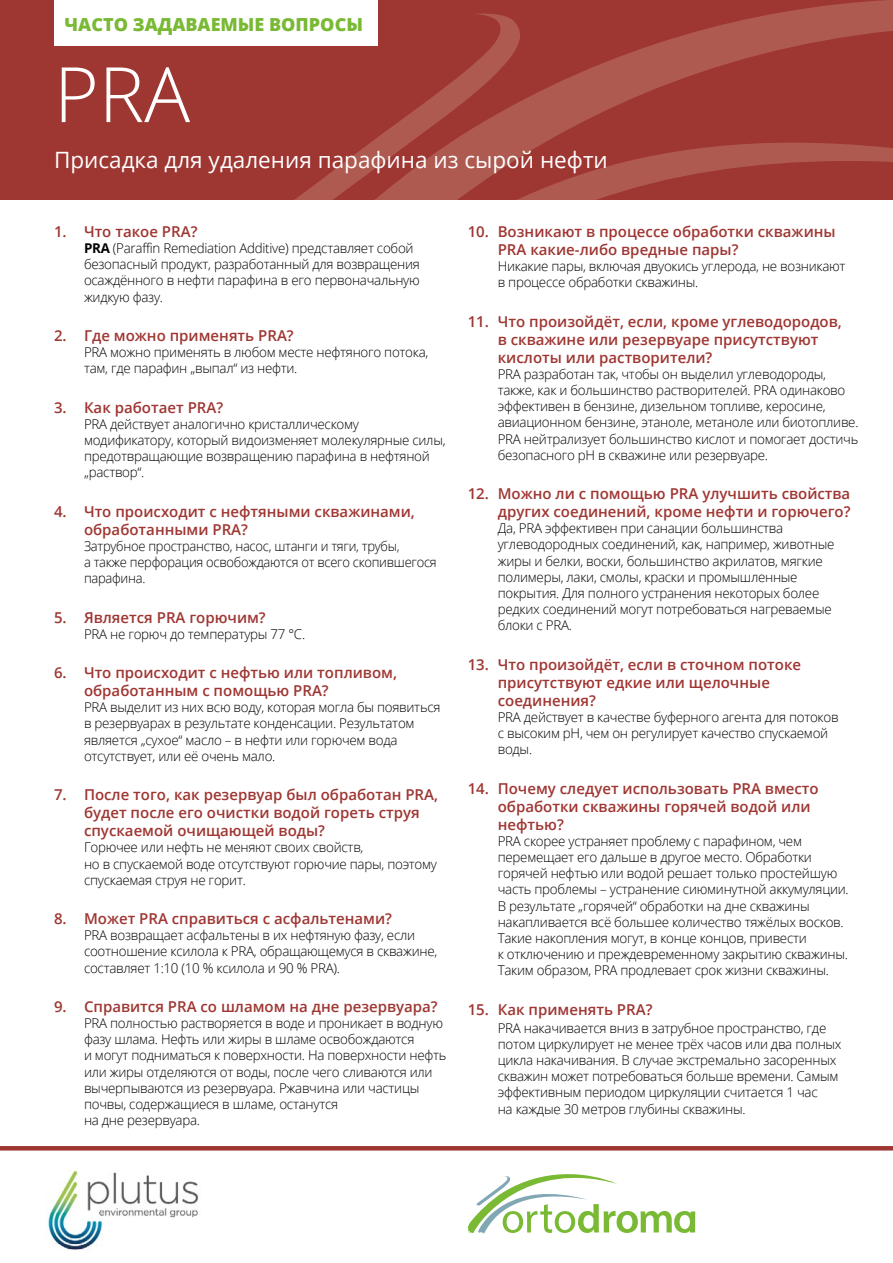
<style>
.page{position:relative;width:893px;height:1263px;background:#fff}
.page>*{position:absolute;margin:0;border:0;box-sizing:border-box;transform-origin:0 0}
.t1{font:300 76.5px "Open Sans";color:#fff}
.t2{font:22.5px "Open Sans";color:#fff}
.t3{font:800 18px "Open Sans";color:#79b934}
.t4{font:600 15px/18px "Open Sans";color:#9e3632}
.t5{font:300 13.5px/16.2px "Open Sans";letter-spacing:-.02em;color:#000}
.t6{font:300 13.5px/16.2px "Open Sans";letter-spacing:-.02em;color:#000;scale:.96 1}
.s1{font-weight:700}
</style>
<div class="page">
<div style="left:0;top:0;width:893px;height:200px;background:#9e3632"></div>
<svg style="left:377px;top:0;width:516px;height:14px"></svg>
<svg style="left:272px;top:14px;width:621px;height:186px"></svg>
<hr style="left:0;top:1146px;width:893px;height:4px;background:#9e3632">
<svg style="left:468px;top:1174px;width:227px;height:59px"></svg>
<div style="left:54px;top:0;width:323px;height:45px;background:#fff"></div>
<img style="left:48px;top:1170px;width:151px;height:80px">
<h3 class="t3" style="left:65px;top:11px;width:300px">ЧАСТО ЗАДАВАЕМЫЕ ВОПРОСЫ</h3>
<h1 class="t1" style="left:54px;top:42px;width:138px">PRA</h1>
<h2 class="t2" style="left:54px;top:145px;width:555px">Присадка для удаления парафина из сырой нефти</h2>
<p class="t4" style="left:54px;top:222px;width:145px">1. Что такое PRA?</p>
<p class="t5" style="left:84px;top:240px;width:337px"><span class="s1">PRA</span> (Paraffin Remediation Additive) представляет собой безопасный продукт, разработанный для возвращения осаждённого в нефти парафина в его первоначальную жидкую фазу.</p>
<p class="t4" style="left:54px;top:326px;width:241px">2. Где можно применять PRA?</p>
<p class="t5" style="left:84px;top:344px;width:346px">PRA можно применять в любом месте нефтяного потока, там, где парафин „выпал“ из нефти.</p>
<p class="t4" style="left:54px;top:398px;width:171px">3. Как работает PRA?</p>
<p class="t5" style="left:84px;top:415px;width:363px">PRA действует аналогично кристаллическому модификатору, который видоизменяет молекулярные силы, предотвращающие возвращению парафина в нефтяной „раствор“.</p>
<p class="t4" style="left:84px;top:502px;width:332px;text-indent:-30px">4. Что происходит с нефтяными скважинами, обработанными PRA?</p>
<p class="t6" style="left:84px;top:537px;width:369px">Затрубное пространство, насос, штанги и тяги, трубы,<br>а также перфорация освобождаются от всего скопившегося парафина.</p>
<p class="t4" style="left:54px;top:608px;width:213px">5. Является PRA горючим?</p>
<p class="t5" style="left:84px;top:625px;width:223px">PRA не горюч до температуры 77 °C.</p>
<p class="t4" style="left:84px;top:663px;width:314px;text-indent:-30px">6. Что происходит с нефтью или топливом, обработанным с помощью PRA?</p>
<p class="t5" style="left:84px;top:699px;width:358px">PRA выделит из них всю воду, которая могла бы появиться в резервуарах в результате конденсации. Результатом является „сухое“ масло – в нефти или горючем вода отсутствует, или её очень мало.</p>
<p class="t4" style="left:84px;top:785px;width:356px;text-indent:-30px">7. После того, как резервуар был обработан PRA, будет после его очистки водой гореть струя спускаемой очищающей воды?</p>
<p class="t5" style="left:84px;top:839px;width:355px">Горючее или нефть не меняют своих свойств,<br>но в спускаемой воде отсутствуют горючие пары, поэтому спускаемая струя не горит.</p>
<p class="t4" style="left:54px;top:909px;width:340px">8. Может PRA справиться с асфальтенами?</p>
<p class="t5" style="left:84px;top:927px;width:355px">PRA возвращает асфальтены в их нефтяную фазу, если соотношение ксилола к PRA, обращающемуся в скважине, составляет 1:10 (10 % ксилола и 90 % PRA).</p>
<p class="t4" style="left:54px;top:997px;width:385px">9. Справится PRA со шламом на дне резервуара?</p>
<p class="t5" style="left:84px;top:1015px;width:364px">PRA полностью растворяется в воде и проникает в водную фазу шлама. Нефть или жиры в шламе освобождаются<br>и могут подниматься к поверхности. На поверхности нефть или жиры отделяются от воды, после чего сливаются или вычерпываются из резервуара. Ржавчина или частицы почвы, содержащиеся в шламе, останутся<br>на дне резервуара.</p>
<p class="t4" style="left:498px;top:222px;width:339px;text-indent:-30px">10. Возникают в процессе обработки скважины<br>PRA какие-либо вредные пары?</p>
<p class="t5" style="left:498px;top:258px;width:349px">Никакие пары, включая двуокись углерода, не возникают в процессе обработки скважины.</p>
<p class="t4" style="left:498px;top:312px;width:346px;text-indent:-30px">11. Что произойдёт, если, кроме углеводородов, в скважине или резервуаре присутствуют кислоты или растворители?</p>
<p class="t5" style="left:498px;top:365px;width:362px">PRA разработан так, чтобы он выделил углеводороды, также, как и большинство растворителей. PRA одинаково эффективен в бензине, дизельном топливе, керосине, авиационном бензине, этаноле, метаноле или биотопливе.<br>PRA нейтрализует большинство кислот и помогает достичь безопасного pH в скважине или резервуаре.</p>
<p class="t4" style="left:468px;top:484px;width:384px;text-align:right">12. Можно ли с помощью PRA улучшить свойства других соединений, кроме нефти и горючего?</p>
<p class="t5" style="left:498px;top:520px;width:338px">Да, PRA эффективен при санации большинства углеводородных соединений, как, например, животные жиры и белки, воски, большинство акрилатов, мягкие полимеры, лаки, смолы, краски и промышленные покрытия. Для полного устранения некоторых более редких соединений могут потребоваться нагреваемые блоки с PRA.</p>
<p class="t4" style="left:498px;top:655px;width:305px;text-indent:-30px">13. Что произойдёт, если в сточном потоке присутствуют едкие или щелочные соединения?</p>
<p class="t5" style="left:498px;top:708px;width:342px">PRA действует в качестве буферного агента для потоков с высоким pH, чем он регулирует качество спускаемой воды.</p>
<p class="t4" style="left:498px;top:779px;width:322px;text-indent:-30px">14. Почему следует использовать PRA вместо обработки скважины горячей водой или нефтью?</p>
<p class="t5" style="left:498px;top:832px;width:353px">PRA скорее устраняет проблему с парафином, чем перемещает его дальше в другое место. Обработки горячей нефтью или водой решает только простейшую часть проблемы – устранение сиюминутной аккумуляции.<br>В результате „горячей“ обработки на дне скважины накапливается всё большее количество тяжёлых восков.<br>Такие накопления могут, в конце концов, привести<br>к отключению и преждевременному закрытию скважины.<br>Таким образом, PRA продлевает срок жизни скважины.</p>
<p class="t4" style="left:468px;top:1000px;width:186px">15. Как применять PRA?</p>
<p class="t5" style="left:498px;top:1019px;width:345px">PRA накачивается вниз в затрубное пространство, где потом циркулирует не менее трёх часов или два полных цикла накачивания. В случае экстремально засоренных скважин может потребоваться больше времени. Самым эффективным периодом циркуляции считается 1 час<br>на каждые 30 метров глубины скважины.</p>
</div>
